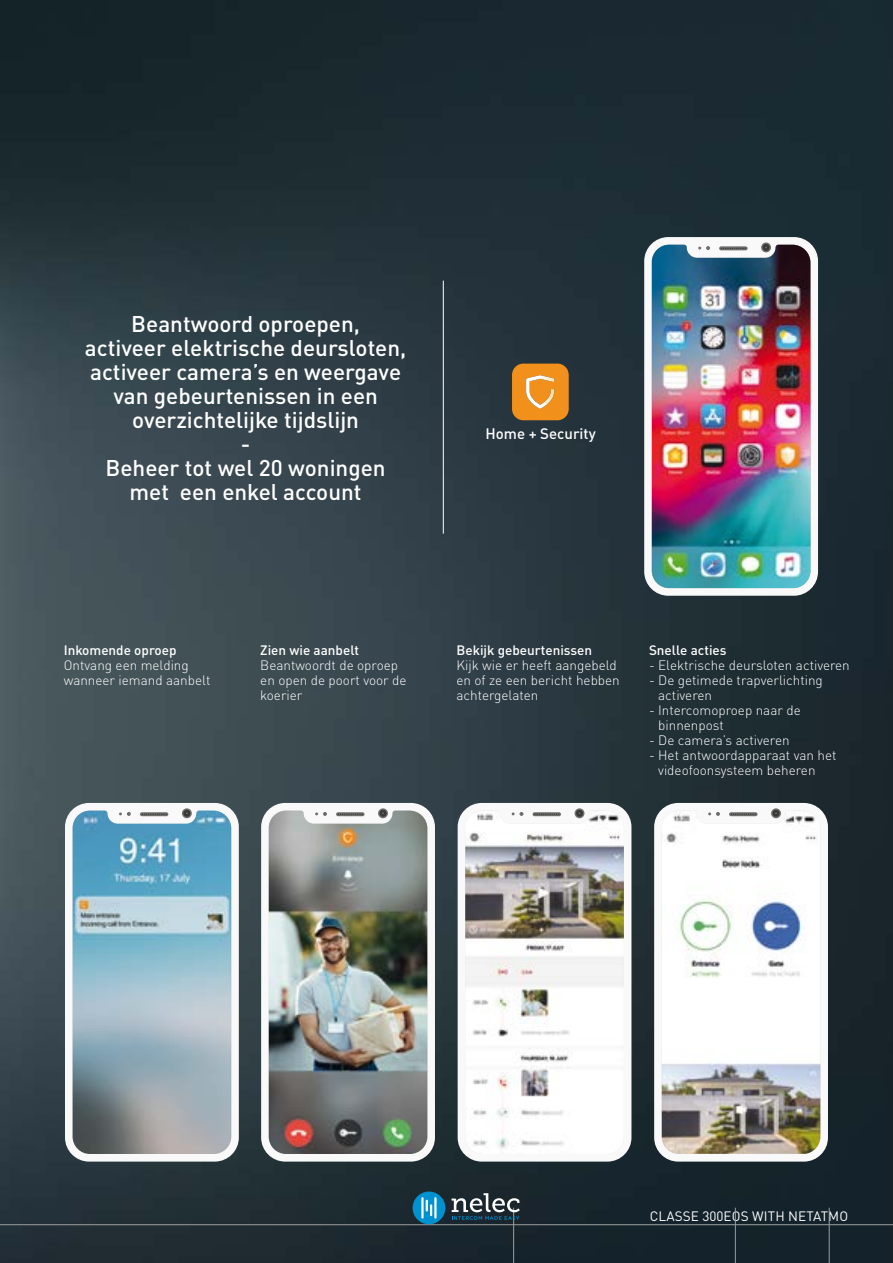
<style>
.page{position:relative;width:893px;height:1263px;background:#fff}
.page>*{position:absolute;margin:0;border:0;box-sizing:border-box;transform-origin:0 0}
.t1{font:500 22.5px/24px "DIN Pro";color:#fff;text-align:center}
.t2{font:500 15px "DIN Pro";color:#fff}
.t3{font:300 13.5px/15px "DIN Pro";color:#fff}
.t4{font:500 13.5px "DIN Pro";color:#fff}
.t5{font:13.5px "DIN Pro";letter-spacing:.01em;color:#fff}
</style>
<div class="page">
<img style="left:0;top:0;width:893px;height:1263px">
<div style="left:644px;top:237px;width:174px;height:359px;background:#f9f9fa;border-radius:24px"></div>
<svg style="left:761px;top:242px;width:10px;height:10px"></svg>
<img style="left:652px;top:245px;width:158px;height:343px">
<div style="left:65px;top:803px;width:174px;height:358px;background:#f9f9fa;border-radius:24px"></div>
<svg style="left:182px;top:808px;width:10px;height:10px"></svg>
<img style="left:73px;top:810px;width:158px;height:344px">
<div style="left:458px;top:803px;width:173px;height:358px;background:#f9f9fa;border-radius:24px"></div>
<img style="left:465px;top:810px;width:159px;height:338px">
<div style="left:261px;top:803px;width:174px;height:358px;background:#f9f9fa;border-radius:24px"></div>
<svg style="left:378px;top:808px;width:10px;height:10px"></svg>
<img style="left:269px;top:810px;width:158px;height:344px">
<div style="left:654px;top:803px;width:174px;height:358px;background:#f9f9fa;border-radius:24px"></div>
<svg style="left:771px;top:808px;width:10px;height:10px"></svg>
<img style="left:662px;top:810px;width:158px;height:344px">
<hr style="left:735px;top:1224px;width:94px;height:1px;background:#9c9e9f">
<hr style="left:513px;top:1208px;width:1px;height:55px;background:#9c9e9f">
<hr style="left:735px;top:1208px;width:1px;height:55px;background:#9c9e9f">
<hr style="left:829px;top:1208px;width:1px;height:55px;background:#9c9e9f">
<hr style="left:829px;top:1224px;width:64px;height:1px;background:#9c9e9f">
<hr style="left:0;top:1224px;width:735px;height:1px;background:#9c9e9f">
<svg style="left:512px;top:364px;width:57px;height:56px;background:#e68c1c"></svg>
<img style="left:526px;top:375px;width:29px;height:34px">
<hr style="left:443px;top:281px;width:1px;height:253px;background:#fff">
<div style="left:413px;top:1191px;width:32px;height:33px;background:#0092d0;border-radius:50%"></div>
<hr style="left:421px;top:1197px;width:3px;height:21px;background:#fff">
<hr style="left:434px;top:1197px;width:3px;height:21px;background:#fff">
<svg style="left:426px;top:1200px;width:6px;height:16px"></svg>
<svg style="left:452px;top:1193px;width:68px;height:27px;background:#4b5b63"></svg>
<h1 class="t1" style="left:85px;top:309px;width:323px">Beantwoord oproepen,<br>activeer elektrische deursloten, activeer camera’s en weergave van gebeurtenissen in een overzichtelijke tijdslijn<br>-<br>Beheer tot wel 20 woningen met een enkel account</h1>
<p class="t2" style="left:485px;top:421px;width:112px">Home + Security</p>
<p class="t4" style="left:64px;top:639px;width:114px">Inkomende oproep</p>
<p class="t3" style="left:64px;top:656px;width:148px">Ontvang een melding wanneer iemand aanbelt</p>
<p class="t4" style="left:260px;top:639px;width:100px">Zien wie aanbelt</p>
<p class="t3" style="left:260px;top:656px;width:148px">Beantwoordt de oproep en open de poort voor de koerier</p>
<p class="t4" style="left:456px;top:639px;width:137px">Bekijk gebeurtenissen</p>
<p class="t3" style="left:456px;top:656px;width:165px">Kijk wie er heeft aangebeld en of ze een bericht hebben achtergelaten</p>
<p class="t4" style="left:649px;top:639px;width:79px">Snelle acties</p>
<p class="t3" style="left:649px;top:656px;width:202px">- Elektrische deursloten activeren</p>
<p class="t3" style="left:658px;top:671px;width:166px;text-indent:-9px">- De getimede trapverlichting activeren</p>
<p class="t3" style="left:658px;top:701px;width:144px;text-indent:-9px">- Intercomoproep naar de binnenpost</p>
<p class="t3" style="left:649px;top:731px;width:142px">- De camera’s activeren</p>
<p class="t3" style="left:658px;top:746px;width:180px;text-indent:-9px">- Het antwoordapparaat van het videofoonsysteem beheren</p>
<p class="t5" style="left:650px;top:1205px;width:200px">CLASSE 300EOS WITH NETATMO</p>
</div>
